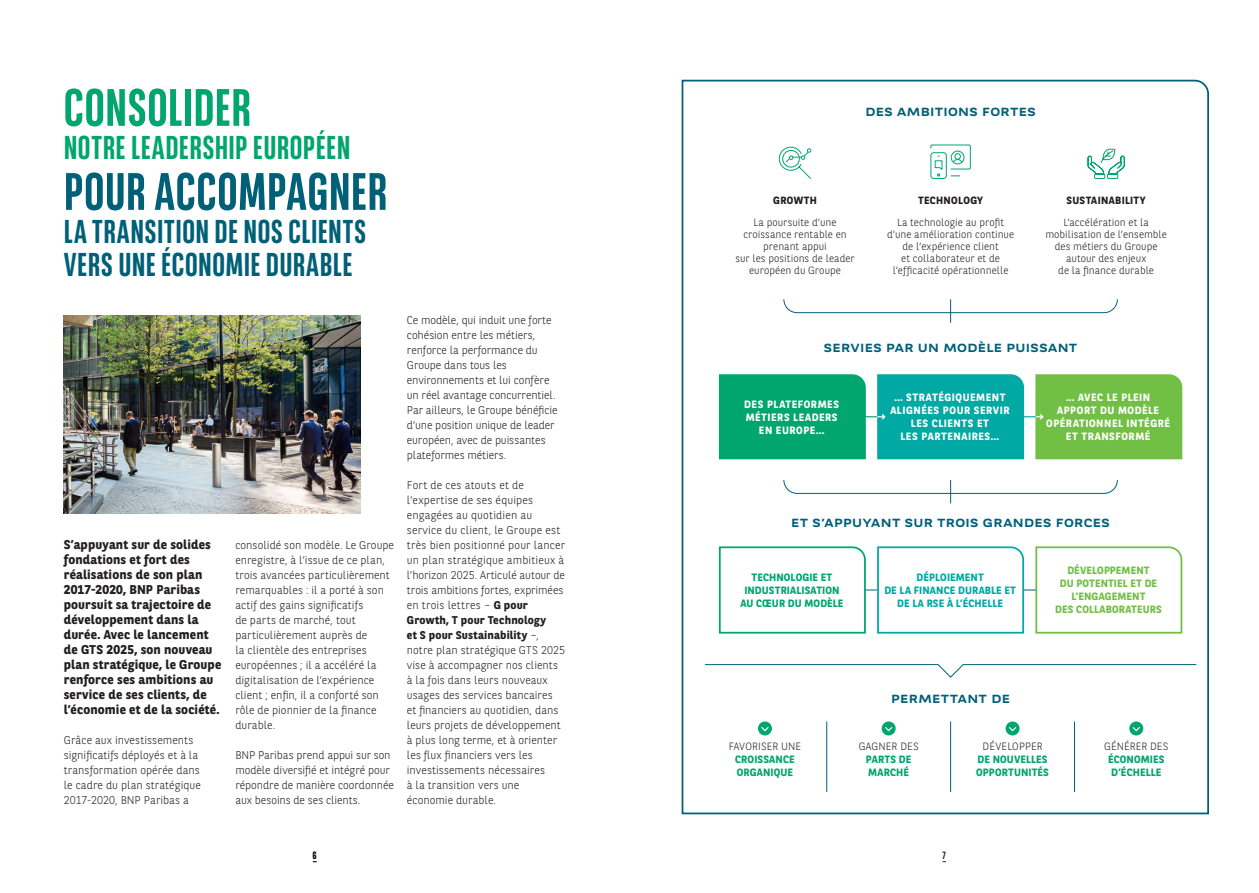
<style>
.page{position:relative;width:1259px;height:893px;background:#fff}
.page>*{position:absolute;margin:0;border:0;box-sizing:border-box;transform-origin:0 0}
.BNP_TITRE_NIVEAU2{font:700 52.5px "BNPP Sans Condensed";letter-spacing:.01em;color:#006078}
.BNP_TITRE_NIVEAU2-2{font:700 52.5px "BNPP Sans Condensed";letter-spacing:.01em;color:#00a66e}
.BNP_TITRE_NIVEAU2-3{font:700 33px/33px "BNPP Sans Condensed";letter-spacing:.01em;color:#006078}
.BNP_TITRE_NIVEAU2-4{font:700 33px "BNPP Sans Condensed";letter-spacing:.01em;color:#00a66e}
.BNP_TXT_LIGHT_8_11_F{font:700 12.75px/15px "BNPP Sans";letter-spacing:.015em;color:#231f20}
.t1{font:700 11.7px "BNPP Expanded Sans";letter-spacing:.03em;color:#006078}
.BNP_TXT_LIGHT_8_11_F-2{font:300 11.25px/15px "BNPP Sans";letter-spacing:.005em;color:#231f20}
.t2{font:700 10.65px/12.9px "BNPP Sans";letter-spacing:.01em;color:#00a66e;text-align:center}
.t3{font:700 10.65px/12.9px "BNPP Sans";letter-spacing:.05em;color:#fff;text-align:center}
.t4{font:700 10.65px/12.9px "BNPP Sans";letter-spacing:.01em;color:#71bf44;text-align:center}
.t5{font:700 10.65px/12.9px "BNPP Sans";letter-spacing:.01em;color:#00a9a3;text-align:center}
.t6{font:300 10.5px/12px "BNPP Sans";letter-spacing:.005em;color:#231f20;text-align:center}
.t7{font:700 10.5px "BNPP Sans";letter-spacing:.03em;color:#231f20}
.t8{font:700 10.5px "BNPP Sans Condensed";color:#231f20}
.s1{font-weight:700}
.s2{font-weight:300;color:#231f20}
</style>
<div class="page">
<svg style="left:681px;top:79px;width:528px;height:736px"></svg>
<div style="left:1129px;top:721px;width:14px;height:14px;background:#00a66e;border-radius:50%"></div>
<svg style="left:1132px;top:727px;width:8px;height:5px"></svg>
<div style="left:1005px;top:721px;width:14px;height:14px;background:#00a66e;border-radius:50%"></div>
<svg style="left:1009px;top:727px;width:8px;height:5px"></svg>
<svg style="left:881px;top:721px;width:14px;height:14px"></svg>
<svg style="left:883px;top:726px;width:10px;height:6px"></svg>
<div style="left:758px;top:721px;width:14px;height:14px;background:#00a66e;border-radius:50%"></div>
<svg style="left:761px;top:727px;width:8px;height:5px"></svg>
<svg style="left:783px;top:299px;width:334px;height:24px"></svg>
<svg style="left:783px;top:480px;width:334px;height:23px"></svg>
<svg style="left:719px;top:374px;width:463px;height:85px;background:#31b379"></svg>
<img style="left:64px;top:316px;width:296px;height:197px">
<p class="BNP_TITRE_NIVEAU2-2" style="left:64px;top:77px;width:189px">CONSOLIDER</p>
<p class="BNP_TITRE_NIVEAU2-4" style="left:64px;top:128px;width:288px">NOTRE LEADERSHIP EUROPÉEN</p>
<p class="BNP_TITRE_NIVEAU2" style="left:64px;top:161px;width:325px">POUR ACCOMPAGNER</p>
<p class="BNP_TITRE_NIVEAU2-3" style="left:64px;top:215px;width:304px">LA TRANSITION DE NOS CLIENTS<br>VERS UNE ÉCONOMIE DURABLE</p>
<p class="BNP_TXT_LIGHT_8_11_F" style="left:64px;top:537px;width:159px">S’appuyant sur de solides fondations et fort des réalisations de son plan<br>2017-2020, BNP Paribas poursuit sa trajectoire de développement dans la durée. Avec le lancement de GTS 2025, son nouveau plan stratégique, le Groupe renforce ses ambitions au service de ses clients, de l’économie et de la société.</p>
<p class="BNP_TXT_LIGHT_8_11_F-2" style="left:64px;top:732px;width:138px">Grâce aux investissements significatifs déployés et à la transformation opérée dans le cadre du plan stratégique<br>2017-2020, BNP Paribas a</p>
<p class="BNP_TXT_LIGHT_8_11_F-2" style="left:235px;top:537px;width:160px">consolidé son modèle. Le Groupe enregistre, à l’issue de ce plan, trois avancées particulièrement remarquables : il a porté à son actif des gains significatifs<br>de parts de marché, tout particulièrement auprès de<br>la clientèle des entreprises européennes ; il a accéléré la digitalisation de l’expérience client ; enfin, il a conforté son rôle de pionnier de la finance durable.</p>
<p class="BNP_TXT_LIGHT_8_11_F-2" style="left:235px;top:747px;width:160px">BNP Paribas prend appui sur son modèle diversifié et intégré pour répondre de manière coordonnée aux besoins de ses clients.</p>
<p class="BNP_TXT_LIGHT_8_11_F-2" style="left:407px;top:312px;width:152px">Ce modèle, qui induit une forte cohésion entre les métiers, renforce la performance du<br>Groupe dans tous les environnements et lui confère un réel avantage concurrentiel.<br>Par ailleurs, le Groupe bénéficie d’une position unique de leader européen, avec de puissantes plateformes métiers.</p>
<p class="BNP_TXT_LIGHT_8_11_F-2" style="left:407px;top:477px;width:160px">Fort de ces atouts et de l’expertise de ses équipes engagées au quotidien au service du client, le Groupe est très bien positionné pour lancer un plan stratégique ambitieux à l’horizon 2025. Articulé autour de trois ambitions fortes, exprimées en trois lettres – <span class="s1">G pour<br>Growth, T pour Technology<br>et S pour Sustainability</span> –, notre plan stratégique GTS 2025 vise à accompagner nos clients à la fois dans leurs nouveaux usages des services bancaires<br>et financiers au quotidien, dans leurs projets de développement à plus long terme, et à orienter les flux financiers vers les investissements nécessaires<br>à la transition vers une économie durable.</p>
<p class="t1" style="left:865px;top:104px;width:172px">DES AMBITIONS FORTES</p>
<p class="t7" style="left:773px;top:193px;width:45px">GROWTH</p>
<p class="t6" style="left:743px;top:216px;width:105px">La poursuite d’une croissance rentable en prenant appui</p>
<p class="t6" style="left:735px;top:252px;width:121px">sur les positions de leader européen du Groupe</p>
<p class="t7" style="left:918px;top:193px;width:66px">TECHNOLOGY</p>
<p class="t6" style="left:887px;top:216px;width:129px">La technologie au profit d’une amélioration continue de l’expérience client<br>et collaborateur et de l’efficacité opérationnelle</p>
<p class="t6" style="left:1045px;top:216px;width:123px">L’accélération et la mobilisation de l’ensemble des métiers du Groupe autour des enjeux</p>
<p class="t7" style="left:1066px;top:193px;width:81px">SUSTAINABILITY</p>
<p class="t6" style="left:1058px;top:264px;width:97px">de la finance durable</p>
<p class="t1" style="left:824px;top:340px;width:255px">SERVIES PAR UN MODÈLE PUISSANT</p>
<p class="t3" style="left:744px;top:397px;width:96px">DES PLATEFORMES<br>MÉTIERS LEADERS<br>EN EUROPE…</p>
<p class="t3" style="left:890px;top:391px;width:121px">… STRATÉGIQUEMENT<br>ALIGNÉES POUR SERVIR<br>LES CLIENTS ET<br>LES PARTENAIRES…</p>
<p class="t3" style="left:1046px;top:391px;width:125px">… AVEC LE PLEIN<br>APPORT DU MODÈLE<br>OPÉRATIONNEL INTÉGRÉ<br>ET TRANSFORMÉ</p>
<p class="t1" style="left:791px;top:515px;width:320px">ET S’APPUYANT SUR TROIS GRANDES FORCES</p>
<p class="t2" style="left:740px;top:570px;width:105px">TECHNOLOGIE ET<br>INDUSTRIALISATION<br>AU CŒUR DU MODÈLE</p>
<p class="t5" style="left:884px;top:570px;width:133px">DÉPLOIEMENT<br>DE LA FINANCE DURABLE ET<br>DE LA RSE À L’ÉCHELLE</p>
<p class="t4" style="left:1055px;top:564px;width:108px">DÉVELOPPEMENT<br>DU POTENTIEL ET DE<br>L’ENGAGEMENT<br>DES COLLABORATEURS</p>
<p class="t1" style="left:891px;top:691px;width:120px">PERMETTANT DE</p>
<p class="t2" style="left:728px;top:740px;width:74px"><span class="s2">FAVORISER UNE<br></span>CROISSANCE<br>ORGANIQUE</p>
<p class="t2" style="left:858px;top:740px;width:61px"><span class="s2">GAGNER DES<br></span>PARTS DE<br>MARCHÉ</p>
<p class="t2" style="left:976px;top:740px;width:74px"><span class="s2">DÉVELOPPER<br></span>DE NOUVELLES<br>OPPORTUNITÉS</p>
<p class="t2" style="left:1104px;top:740px;width:66px"><span class="s2">GÉNÉRER DES<br></span>ÉCONOMIES<br>D’ÉCHELLE</p>
<p class="t8" style="left:313px;top:849px;width:5px">6</p>
<p class="t8" style="left:942px;top:849px;width:5px">7</p>
</div>
